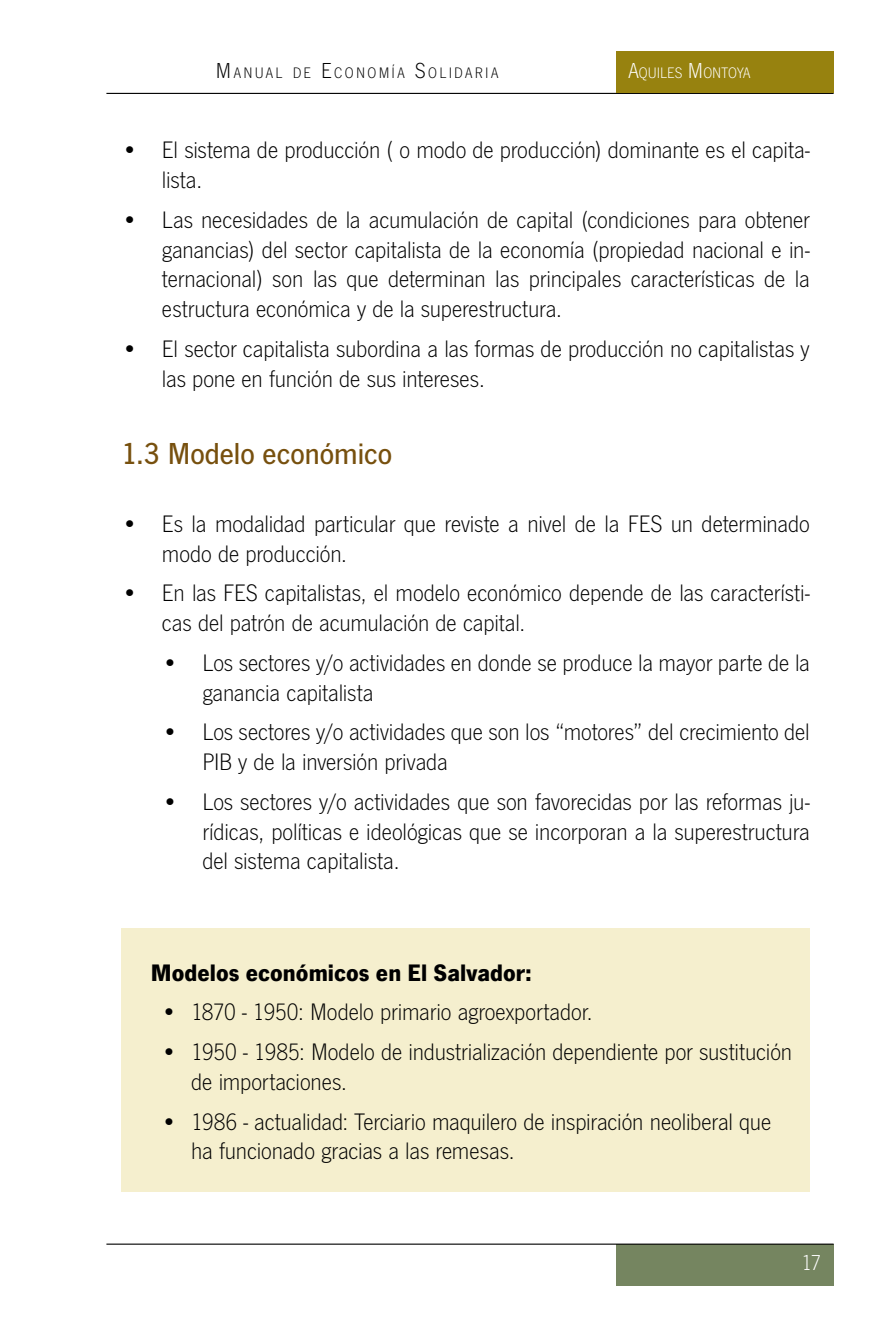
<style>
.page{position:relative;width:891px;height:1337px;background:#fff}
.page>*{position:absolute;margin:0;border:0;box-sizing:border-box;transform-origin:0 0}
.t1{font:500 31.5px "News Got T";color:#77500e}
.t2{font:24.75px/29.7px "News Got T Ligh";letter-spacing:-.005em;color:#000}
.t3{font:700 24.75px "News Got T";color:#000}
.t4{font:22.5px "News Got T Ligh";color:#fff}
.t5{font:15.75px "News Got T Ligh";letter-spacing:.145em;color:#000}
.t6{font:15.75px "News Got T Ligh";color:#fff}
.s1{font-size:22.5px}
</style>
<div class="page">
<div style="left:122px;top:928px;width:688px;height:263px;background:#f5efce"></div>
<div style="left:616px;top:1244px;width:218px;height:41px;background:#758560"></div>
<hr style="left:106px;top:1243px;width:728px;height:1px;background:#000">
<hr style="left:106px;top:93px;width:728px;height:1px;background:#000">
<div style="left:616px;top:51px;width:218px;height:42px;background:#97820f"></div>
<p class="t5" style="left:216px;top:64px;width:284px"><span class="s1">M</span>ANUAL DE <span class="s1">E</span> CONOM ÍA <span class="s1">S</span>OLIDARIA</p>
<p class="t6" style="left:628px;top:64px;width:123px"><span class="s1">A</span>QUILES <span class="s1">M</span>ONTOYA</p>
<p class="t2" style="left:162px;top:135px;width:650px;text-indent:-40px">• El sistema de producción ( o modo de producción) dominante es el capita&shy;lista.</p>
<p class="t2" style="left:162px;top:204px;width:650px;text-align:justify;text-indent:-40px">• Las necesidades de la acumulación de capital (condiciones para obtener ganancias) del sector capitalista de la economía (propiedad nacional e in&shy;ternacional) son las que determinan las principales características de la estructura económica y de la superestructura.</p>
<p class="t2" style="left:162px;top:333px;width:649px;text-indent:-40px">• El sector capitalista subordina a las formas de producción no capitalistas y las pone en función de sus intereses.</p>
<p class="t1" style="left:122px;top:436px;width:272px">1.3 Modelo económico</p>
<p class="t2" style="left:162px;top:508px;width:649px;text-indent:-40px">• Es la modalidad particular que reviste a nivel de la FES un determinado modo de producción.</p>
<p class="t2" style="left:162px;top:577px;width:650px;text-indent:-40px">• En las FES capitalistas, el modelo económico depende de las característi&shy;cas del patrón de acumulación de capital.</p>
<p class="t2" style="left:202px;top:647px;width:609px;text-indent:-40px">• Los sectores y/o actividades en donde se produce la mayor parte de la ganancia capitalista</p>
<p class="t2" style="left:202px;top:716px;width:609px;text-indent:-40px">• Los sectores y/o actividades que son los “motores” del crecimiento del<br>PIB y de la inversión privada</p>
<p class="t2" style="left:202px;top:786px;width:609px;text-align:justify;text-indent:-40px">• Los sectores y/o actividades que son favorecidas por las reformas ju&shy;rídicas, políticas e ideológicas que se incorporan a la superestructura del sistema capitalista.</p>
<p class="t3" style="left:151px;top:957px;width:383px">Modelos económicos en El Salvador:</p>
<p class="t2" style="left:161px;top:996px;width:433px">• 1870 - 1950: Modelo primario agroexportador.</p>
<p class="t2" style="left:191px;top:1036px;width:603px;text-indent:-30px">• 1950 - 1985: Modelo de industrialización dependiente por sustitución de importaciones.</p>
<p class="t2" style="left:191px;top:1106px;width:582px;text-indent:-30px">• 1986 - actualidad: Terciario maquilero de inspiración neoliberal que ha funcionado gracias a las remesas.</p>
<p class="t4" style="left:801px;top:1250px;width:22px">17</p>
</div>
